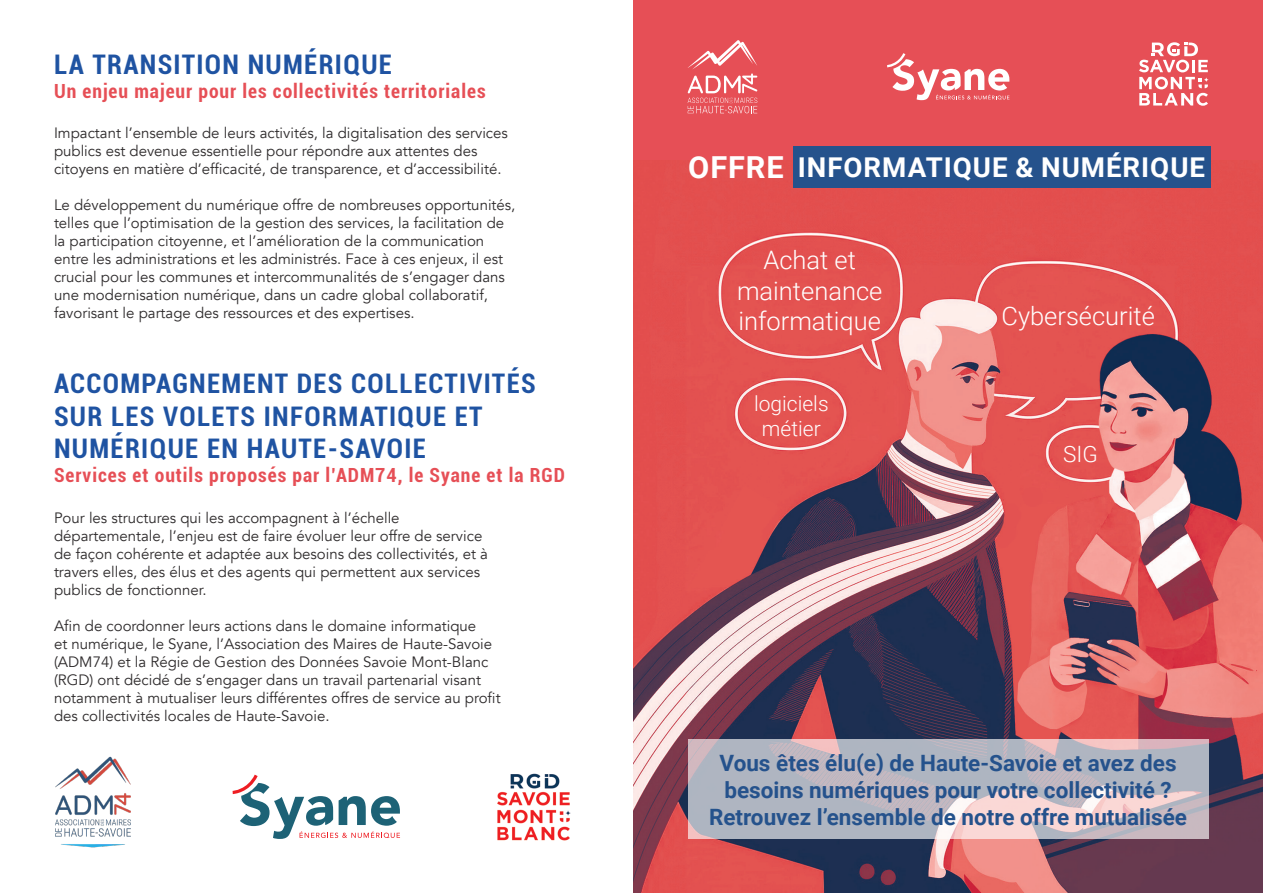
<style>
.page{position:relative;width:1263px;height:893px;background:#fff}
.page>*{position:absolute;margin:0;border:0;box-sizing:border-box;transform-origin:0 0}
.t1{font:700 30.3px "Roboto";letter-spacing:.03em;color:#fff}
.t2{font:700 27.3px "Roboto";letter-spacing:.035em;color:#fff}
.t3{font:700 condensed 27px/32.4px "Roboto";letter-spacing:.05em;color:#1f53a2}
.t4{font:300 25.5px/30.6px "Roboto";color:#fff;text-align:center}
.t5{font:700 22.5px/27px "Roboto";color:#25528c}
.t6{font:300 22.5px "Roboto";color:#fff}
.t7{font:300 21px "Roboto";color:#fff}
.t8{font:700 condensed 19.5px "Roboto";letter-spacing:.05em;color:#e64f56}
.t9{font:15px/18px "Avenir";color:#2e2b2c}
</style>
<div class="page">
<img style="left:634px;top:160px;width:629px;height:733px">
<div style="left:634px;top:0;width:629px;height:160px;background:#e64f56"></div>
<div style="left:793px;top:146px;width:417px;height:42px;background:#25528c"></div>
<svg style="left:688px;top:740px;width:520px;height:99px;background:#c0bbc4"></svg>
<svg style="left:887px;top:53px;width:122px;height:47px"></svg>
<svg style="left:688px;top:40px;width:69px;height:73px"></svg>
<svg style="left:233px;top:775px;width:167px;height:64px"></svg>
<img style="left:497px;top:773px;width:74px;height:68px">
<img style="left:55px;top:756px;width:76px;height:92px">
<svg style="left:1139px;top:42px;width:70px;height:64px"></svg>
<p class="t3" style="left:54px;top:47px;width:339px">LA TRANSITION NUMÉRIQUE</p>
<p class="t8" style="left:54px;top:77px;width:433px">Un enjeu majeur pour les collectivités territoriales</p>
<p class="t9" style="left:54px;top:124px;width:455px">Impactant l’ensemble de leurs activités, la digitalisation des services publics est devenue essentielle pour répondre aux attentes des citoyens en matière d’efficacité, de transparence, et d’accessibilité.</p>
<p class="t9" style="left:54px;top:196px;width:463px">Le développement du numérique offre de nombreuses opportunités, telles que l’optimisation de la gestion des services, la facilitation de la participation citoyenne, et l’amélioration de la communication entre les administrations et les administrés. Face à ces enjeux, il est crucial pour les communes et intercommunalités de s’engager dans une modernisation numérique, dans un cadre global collaboratif, favorisant le partage des ressources et des expertises.</p>
<p class="t3" style="left:54px;top:367px;width:483px">ACCOMPAGNEMENT DES COLLECTIVITÉS<br>SUR LES VOLETS INFORMATIQUE ET<br>NUMÉRIQUE EN HAUTE-SAVOIE</p>
<p class="t8" style="left:54px;top:461px;width:512px">Services et outils proposés par l’ADM74, le Syane et la RGD</p>
<p class="t9" style="left:54px;top:509px;width:435px">Pour les structures qui les accompagnent à l’échelle départementale, l’enjeu est de faire évoluer leur offre de service de façon cohérente et adaptée aux besoins des collectivités, et à travers elles, des élus et des agents qui permettent aux services publics de fonctionner.</p>
<p class="t9" style="left:54px;top:617px;width:448px">Afin de coordonner leurs actions dans le domaine informatique<br>et numérique, le Syane, l’Association des Maires de Haute-Savoie (ADM74) et la Régie de Gestion des Données Savoie Mont-Blanc (RGD) ont décidé de s’engager dans un travail partenarial visant notamment à mutualiser leurs différentes offres de service au profit des collectivités locales de Haute-Savoie.</p>
<p class="t1" style="left:688px;top:146px;width:97px">OFFRE</p>
<p class="t2" style="left:798px;top:148px;width:409px">INFORMATIQUE &amp; NUMÉRIQUE</p>
<p class="t4" style="left:737px;top:244px;width:147px">Achat et maintenance informatique</p>
<p class="t7" style="left:754px;top:389px;width:76px">logiciels</p>
<p class="t7" style="left:762px;top:414px;width:60px">métier</p>
<p class="t4" style="left:1001px;top:300px;width:155px">Cybersécurité</p>
<p class="t6" style="left:1063px;top:439px;width:36px">SIG</p>
<p class="t5" style="left:719px;top:748px;width:459px">Vous êtes élu(e) de Haute-Savoie et avez des besoins numériques pour votre collectivité ?</p>
<p class="t5" style="left:709px;top:802px;width:479px">Retrouvez l’ensemble de notre offre mutualisée</p>
</div>
